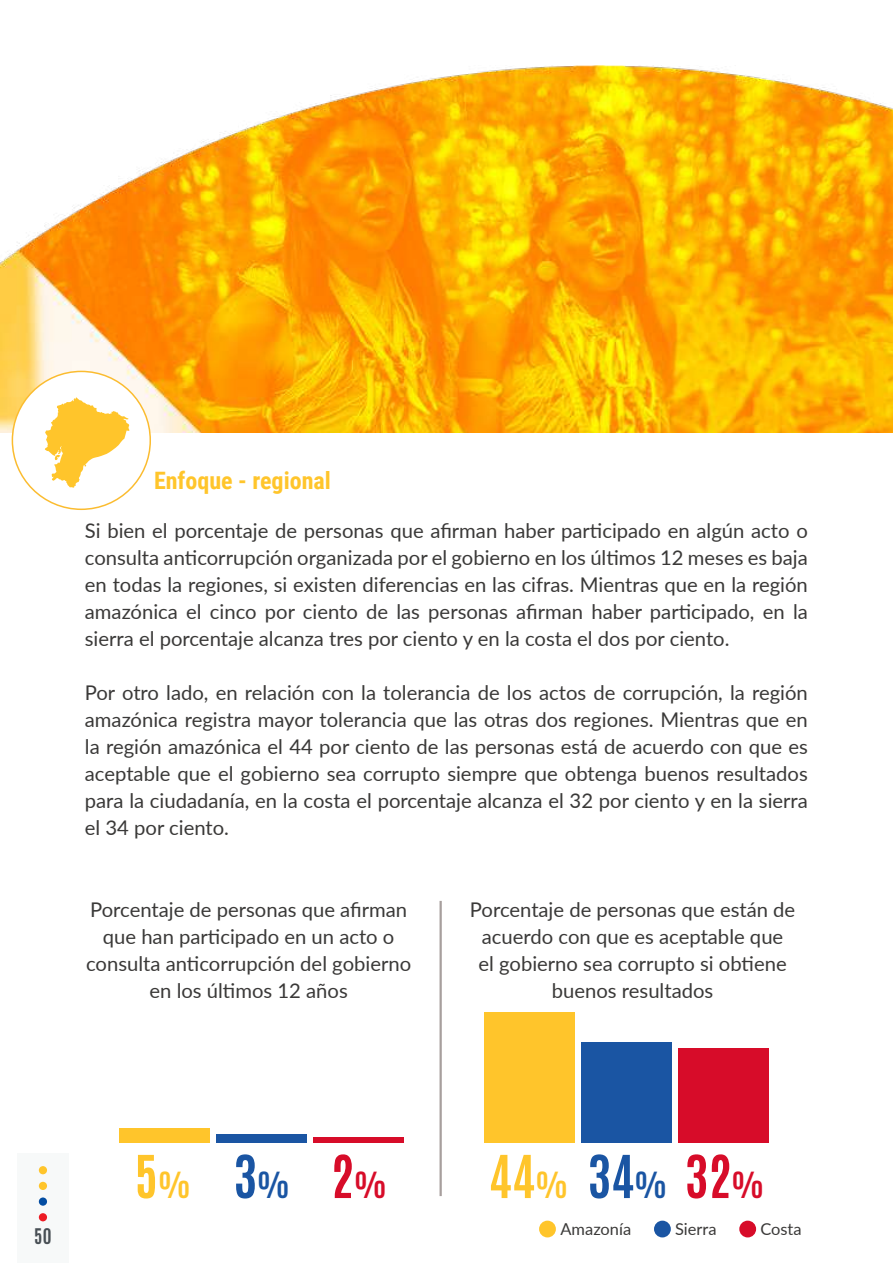
<style>
.page{position:relative;width:893px;height:1263px;background:#fff}
.page>*{position:absolute;margin:0;border:0;box-sizing:border-box;transform-origin:0 0}
.t1{font:700 50.25px "Antonio";color:#ffc52b}
.t2{font:700 24px "Roboto Condensed";color:#ffc52b}
.t3{font:20.25px/27px "Lato";color:#3a3938;text-align:justify}
.t4{font:700 18px "Antonio";color:#484f55}
.t5{font:16.5px "Lato";color:#3a3938}
.s1{font-size:30.15px}
.s2{color:#1a55a3}
.s3{font-size:30.15px;color:#1a55a3}
.s4{color:#d70c29}
.s5{font-size:30.15px;color:#d70c29}
</style>
<div class="page">
<img style="left:0;top:66px;width:893px;height:367px">
<div style="left:12px;top:371px;width:138px;height:138px;background:#fff;border-radius:50%"></div>
<svg style="left:45px;top:397px;width:85px;height:91px"></svg>
<div style="left:314px;top:1137px;width:90px;height:5px;background:#d70c29"></div>
<div style="left:678px;top:1048px;width:91px;height:94px;background:#d70c29"></div>
<div style="left:216px;top:1134px;width:91px;height:8px;background:#1a55a3"></div>
<div style="left:581px;top:1042px;width:91px;height:100px;background:#1a55a3"></div>
<div style="left:119px;top:1128px;width:90px;height:14px;background:#ffc52b"></div>
<div style="left:484px;top:1012px;width:90px;height:130px;background:#ffc52b"></div>
<div style="left:539px;top:1220px;width:17px;height:17px;background:#ffc52b;border-radius:50%"></div>
<div style="left:654px;top:1220px;width:17px;height:17px;background:#1a55a3;border-radius:50%"></div>
<div style="left:739px;top:1220px;width:17px;height:17px;background:#d70c29;border-radius:50%"></div>
<hr style="left:439px;top:901px;width:3px;height:295px;background:#a79f9d">
<div style="left:17px;top:1153px;width:52px;height:110px;background:#f7f9f9"></div>
<div style="left:39px;top:1166px;width:8px;height:8px;background:#ffc52b;border-radius:50%"></div>
<div style="left:39px;top:1182px;width:8px;height:8px;background:#ffc52b;border-radius:50%"></div>
<div style="left:39px;top:1197px;width:8px;height:9px;background:#034da2;border-radius:50%"></div>
<div style="left:39px;top:1213px;width:8px;height:8px;background:#ed1b24;border-radius:50%"></div>
<p class="t2" style="left:154px;top:463px;width:178px">Enfoque - regional</p>
<p class="t3" style="left:85px;top:516px;width:724px">Si bien el porcentaje de personas que afirman haber participado en algún acto o consulta anticorrupción organizada por el gobierno en los últimos 12 meses es baja en todas la regiones, si existen diferencias en las cifras. Mientras que en la región amazónica el cinco por ciento de las personas afirman haber participado, en la sierra el porcentaje alcanza tres por ciento y en la costa el dos por ciento.</p>
<p class="t3" style="left:85px;top:678px;width:724px">Por otro lado, en relación con la tolerancia de los actos de corrupción, la región amazónica registra mayor tolerancia que las otras dos regiones. Mientras que en la región amazónica el 44 por ciento de las personas está de acuerdo con que es aceptable que el gobierno sea corrupto siempre que obtenga buenos resultados para la ciudadanía, en la costa el porcentaje alcanza el 32 por ciento y en la sierra el 34 por ciento.</p>
<p class="t3" style="left:86px;top:895px;width:327px;text-align:center">Porcentaje de personas que afirman que han participado en un acto o consulta anticorrupción del gobierno en los últimos 12 años</p>
<p class="t3" style="left:470px;top:895px;width:327px;text-align:center">Porcentaje de personas que están de acuerdo con que es aceptable que<br>el gobierno sea corrupto si obtiene buenos resultados</p>
<p class="t4" style="left:34px;top:1223px;width:19px">50</p>
<h1 class="t1" style="left:135px;top:1138px;width:253px">5<span class="s1">%</span> <span class="s2">3</span><span class="s3">%</span> <span class="s4">2</span><span class="s5">%</span></h1>
<h1 class="t1" style="left:489px;top:1138px;width:277px">44<span class="s1">%</span> <span class="s2">34</span><span class="s3">%</span> <span class="s4">32</span><span class="s5">%</span></h1>
<p class="t5" style="left:561px;top:1217px;width:72px">Amazonía</p>
<p class="t5" style="left:675px;top:1217px;width:43px">Sierra</p>
<p class="t5" style="left:760px;top:1217px;width:43px">Costa</p>
</div>
